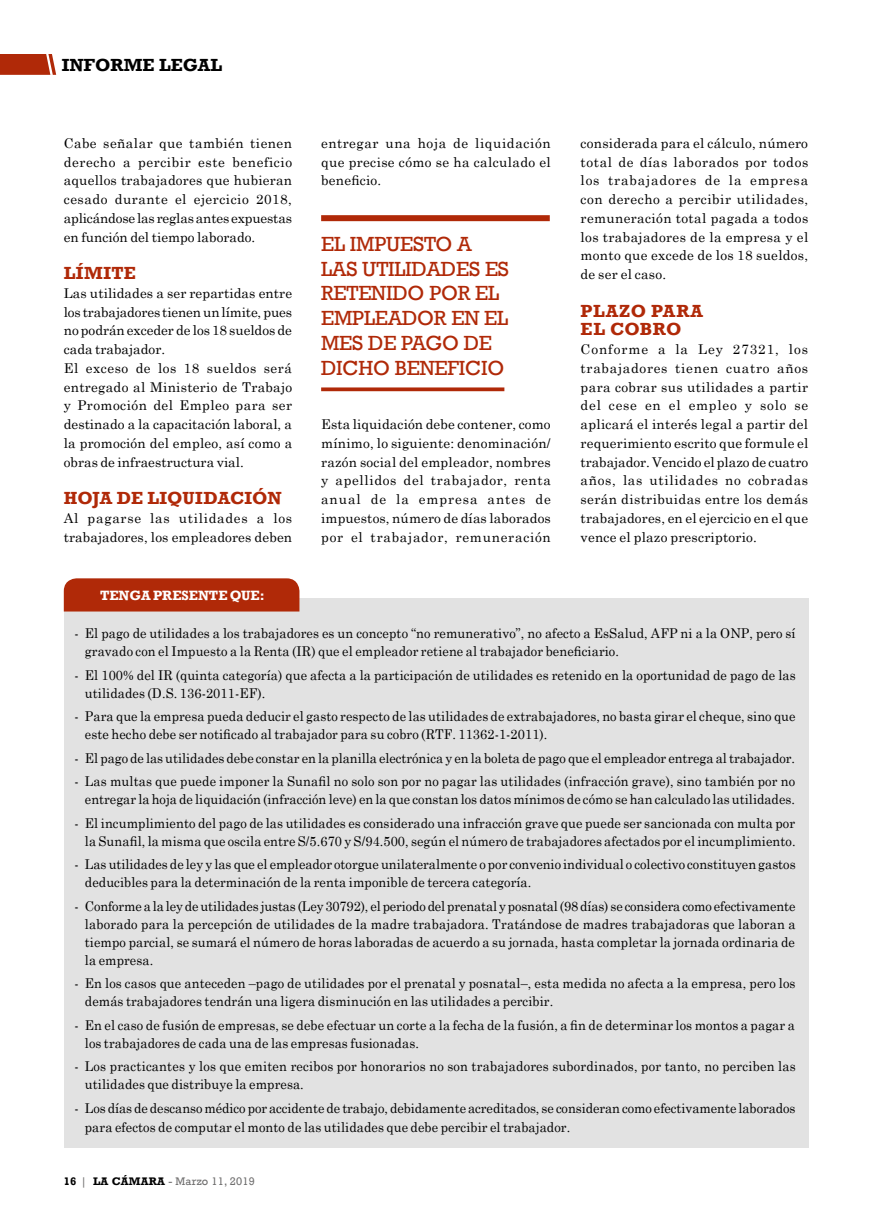
<style>
.page{position:relative;width:872px;height:1212px;background:#fff}
.page>*{position:absolute;margin:0;border:0;box-sizing:border-box;transform-origin:0 0}
.t1{font:21px/24.8px "Rockwell";letter-spacing:-.01em;color:#b02908}
.t2{font:700 18px/18.8px "Rockwell";letter-spacing:.015em;color:#b02908}
.t3{font:700 18px "Rockwell";letter-spacing:-.005em;color:#b02908}
.t4{font:700 18px "Rockwell";color:#000}
.t5{font:700 13.8px "Rockwell";letter-spacing:-.005em;color:#fff}
.t6{font:13.5px/18px "Century Schoolbook";letter-spacing:.01em;color:#000;scale:.95 1}
.t7{font:13.5px/18.8px "Century Schoolbook";letter-spacing:.01em;color:#000;text-align:justify}
.t8{font:11.25px "Rockwell";letter-spacing:.02em;color:#706f6f}
.s1{font-weight:700;color:#000}
</style>
<div class="page">
<svg style="left:0;top:54px;width:56px;height:21px"></svg>
<div style="left:64px;top:598px;width:744px;height:550px;background:#e2e2e2"></div>
<div style="left:64px;top:578px;width:235px;height:33px;background:#b02908"></div>
<div style="left:321px;top:215px;width:229px;height:6px;background:#b02908"></div>
<svg style="left:321px;top:387px;width:183px;height:4px"></svg>
<h2 class="t4" style="left:62px;top:54px;width:162px">INFORME LEGAL</h2>
<p class="t7" style="left:64px;top:132px;width:230px">Cabe señalar que también tienen derecho a percibir este beneficio aquellos trabajadores que hubieran cesado durante el ejercicio 2018, aplicándose las reglas antes expuestas en función del tiempo laborado.</p>
<h2 class="t2" style="left:64px;top:264px;width:74px">LÍMITE</h2>
<p class="t7" style="left:64px;top:282px;width:230px;text-align:left">Las utilidades a ser repartidas entre los trabajadores tienen un límite, pues no podrán exceder de los 18 sueldos de cada trabajador.<br>El exceso de los 18 sueldos será entregado al Ministerio de Trabajo y Promoción del Empleo para ser destinado a la capacitación laboral, a la promoción del empleo, así como a obras de infraestructura vial.</p>
<h2 class="t3" style="left:64px;top:487px;width:219px">HOJA DE LIQUIDACIÓN</h2>
<p class="t7" style="left:64px;top:507px;width:230px">Al pagarse las utilidades a los trabajadores, los empleadores deben</p>
<p class="t5" style="left:100px;top:587px;width:166px">TENGA PRESENTE QUE:</p>
<p class="t7" style="left:321px;top:132px;width:231px">entregar una hoja de liquidación que precise cómo se ha calculado el beneficio.</p>
<h1 class="t1" style="left:321px;top:232px;width:189px">EL IMPUESTO A<br>LAS UTILIDADES ES<br>RETENIDO POR EL<br>EMPLEADOR EN EL<br>MES DE PAGO DE<br>DICHO BENEFICIO</h1>
<p class="t7" style="left:321px;top:414px;width:231px">Esta liquidación debe contener, como mínimo, lo siguiente: denominación/ razón social del empleador, nombres y apellidos del trabajador, renta anual de la empresa antes de impuestos, número de días laborados por el trabajador, remuneración</p>
<p class="t7" style="left:580px;top:132px;width:229px">considerada para el cálculo, número total de días laborados por todos los trabajadores de la empresa con derecho a percibir utilidades, remuneración total pagada a todos los trabajadores de la empresa y el monto que excede de los 18 sueldos, de ser el caso.</p>
<h2 class="t2" style="left:580px;top:301px;width:124px">PLAZO PARA<br>EL COBRO</h2>
<p class="t7" style="left:580px;top:339px;width:229px">Conforme a la Ley 27321, los trabajadores tienen cuatro años para cobrar sus utilidades a partir del cese en el empleo y solo se aplicará el interés legal a partir del requerimiento escrito que formule el trabajador. Vencido el plazo de cuatro años, las utilidades no cobradas serán distribuidas entre los demás trabajadores, en el ejercicio en el que vence el plazo prescriptorio.</p>
<p class="t6" style="left:85px;top:623px;width:749px;text-indent:-11px">- El pago de utilidades a los trabajadores es un concepto “no remunerativo”, no afecto a EsSalud, AFP ni a la ONP, pero sí gravado con el Impuesto a la Renta (IR) que el empleador retiene al trabajador beneficiario.</p>
<p class="t6" style="left:85px;top:665px;width:749px;text-indent:-10px">- El 100% del IR (quinta categoría) que afecta a la participación de utilidades es retenido en la oportunidad de pago de las utilidades (D.S. 136-2011-EF).</p>
<p class="t6" style="left:85px;top:706px;width:749px;text-indent:-11px">- Para que la empresa pueda deducir el gasto respecto de las utilidades de extrabajadores, no basta girar el cheque, sino que este hecho debe ser notificado al trabajador para su cobro (RTF. 11362-1-2011).</p>
<p class="t6" style="left:74px;top:748px;width:760px">- El pago de las utilidades debe constar en la planilla electrónica y en la boleta de pago que el empleador entrega al trabajador.</p>
<p class="t6" style="left:74px;top:771px;width:760px;text-align:right">- Las multas que puede imponer la Sunafil no solo son por no pagar las utilidades (infracción grave), sino también por no entregar la hoja de liquidación (infracción leve) en la que constan los datos mínimos de cómo se han calculado las utilidades.</p>
<p class="t6" style="left:74px;top:813px;width:760px;text-align:right">- El incumplimiento del pago de las utilidades es considerado una infracción grave que puede ser sancionada con multa por la Sunafil, la misma que oscila entre S/5.670 y S/94.500, según el número de trabajadores afectados por el incumplimiento.</p>
<p class="t6" style="left:85px;top:854px;width:749px;text-indent:-10px">- Las utilidades de ley y las que el empleador otorgue unilateralmente o por convenio individual o colectivo constituyen gastos deducibles para la determinación de la renta imponible de tercera categoría.</p>
<p class="t6" style="left:85px;top:896px;width:749px;text-align:justify;text-indent:-10px">- Conforme a la ley de utilidades justas (Ley 30792), el periodo del prenatal y posnatal (98 días) se considera como efectivamente laborado para la percepción de utilidades de la madre trabajadora. Tratándose de madres trabajadoras que laboran a tiempo parcial, se sumará el número de horas laboradas de acuerdo a su jornada, hasta completar la jornada ordinaria de la empresa.</p>
<p class="t6" style="left:85px;top:973px;width:749px;text-indent:-10px">- En los casos que anteceden –pago de utilidades por el prenatal y posnatal–, esta medida no afecta a la empresa, pero los demás trabajadores tendrán una ligera disminución en las utilidades a percibir.</p>
<p class="t6" style="left:85px;top:1015px;width:749px;text-indent:-11px">- En el caso de fusión de empresas, se debe efectuar un corte a la fecha de la fusión, a fin de determinar los montos a pagar a los trabajadores de cada una de las empresas fusionadas.</p>
<p class="t6" style="left:85px;top:1056px;width:749px;text-indent:-10px">- Los practicantes y los que emiten recibos por honorarios no son trabajadores subordinados, por tanto, no perciben las utilidades que distribuye la empresa.</p>
<p class="t6" style="left:85px;top:1097px;width:749px;line-height:18.8px;text-indent:-10px">- Los días de descanso médico por accidente de trabajo, debidamente acreditados, se consideran como efectivamente laborados para efectos de computar el monto de las utilidades que debe percibir el trabajador.</p>
<p class="t8" style="left:64px;top:1174px;width:193px"><span class="s1">16</span> | <span class="s1">LA CÁMARA</span> - Marzo 11, 2019</p>
</div>
